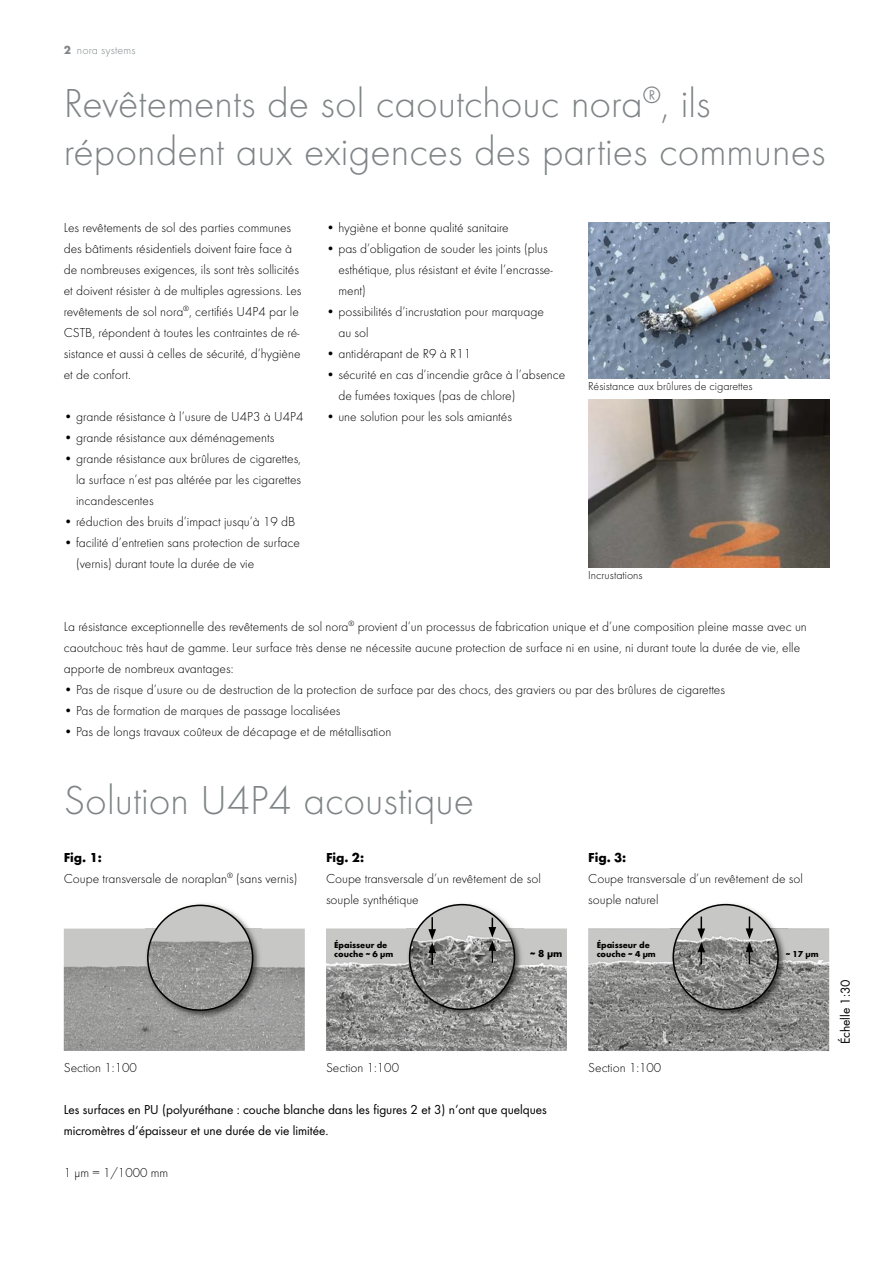
<style>
.page{position:relative;width:893px;height:1263px;background:#fff}
.page>*{position:absolute;margin:0;border:0;box-sizing:border-box;transform-origin:0 0}
.t1{font:300 42px/48px "Futura";color:#7f8486}
.t2{font:300 13.5px/21px "Futura";color:#000}
.t3{font:13.5px/21px "Futura Boo";color:#000}
.t4{font:700 13.5px "Futura";color:#000}
.t5{font:300 12px "Futura";color:#000}
.t6{font:300 12px "Futura";letter-spacing:.015em;color:#7f8486}
.t7{font:700 10.5px "Futura";color:#000}
.t8{font:700 9px/9px "Futura";color:#000}
.s1{font-weight:700}
</style>
<div class="page">
<img style="left:588px;top:400px;width:241px;height:168px">
<img style="left:64px;top:929px;width:241px;height:122px">
<img style="left:145px;top:903px;width:117px;height:116px">
<svg style="left:147px;top:905px;width:106px;height:106px;background:#a3a3a2"></svg>
<img style="left:588px;top:928px;width:241px;height:123px">
<img style="left:670px;top:903px;width:117px;height:115px">
<svg style="left:672px;top:904px;width:107px;height:106px;background:#999998"></svg>
<img style="left:326px;top:928px;width:241px;height:123px">
<img style="left:407px;top:903px;width:116px;height:115px">
<svg style="left:409px;top:904px;width:106px;height:106px;background:#989897"></svg>
<img style="left:588px;top:222px;width:241px;height:157px">
<p class="t6" style="left:64px;top:43px;width:73px"><span class="s1">2</span> nora systems</p>
<h1 class="t1" style="left:64px;top:79px;width:763px">Revêtements de sol caoutchouc nora<sup>®</sup>, ils répondent aux exigences des parties communes</h1>
<p class="t2" style="left:64px;top:217px;width:239px">Les revêtements de sol des parties communes des bâtiments résidentiels doivent faire face à de nombreuses exigences, ils sont très sollicités et doivent résister à de multiples agressions. Les revêtements de sol nora<sup>®</sup>, certifiés U4P4 par le CSTB, répondent à toutes les contraintes de ré&shy;sistance et aussi à celles de sécurité, d’hygiène et de confort.</p>
<p class="t2" style="left:64px;top:406px;width:241px">• grande résistance à l’usure de U4P3 à U4P4</p>
<p class="t2" style="left:64px;top:427px;width:212px">• grande résistance aux déménagements</p>
<p class="t2" style="left:76px;top:448px;width:227px;text-align:justify;text-indent:-12px">• grande résistance aux brûlures de cigarettes, la surface n’est pas altérée par les cigarettes incandescentes</p>
<p class="t2" style="left:64px;top:511px;width:233px">• réduction des bruits d’impact jusqu’à 19 dB</p>
<p class="t2" style="left:76px;top:532px;width:225px;text-indent:-12px">• facilité d’entretien sans protection de surface (vernis) durant toute la durée de vie</p>
<p class="t2" style="left:326px;top:217px;width:184px">• hygiène et bonne qualité sanitaire</p>
<p class="t2" style="left:338px;top:238px;width:216px;text-indent:-12px">• pas d’obligation de souder les joints (plus esthétique, plus résistant et évite l’encrasse&shy;ment)</p>
<p class="t2" style="left:338px;top:301px;width:207px;text-indent:-12px">• possibilités d’incrustation pour marquage au sol</p>
<p class="t2" style="left:326px;top:343px;width:147px">• antidérapant de R9 à R11</p>
<p class="t2" style="left:338px;top:364px;width:228px;text-indent:-12px">• sécurité en cas d’incendie grâce à l’absence de fumées toxiques (pas de chlore)</p>
<p class="t2" style="left:326px;top:406px;width:188px">• une solution pour les sols amiantés</p>
<p class="t5" style="left:588px;top:379px;width:166px">Résistance aux brûlures de cigarettes</p>
<p class="t5" style="left:588px;top:568px;width:56px">Incrustations</p>
<p class="t2" style="left:64px;top:616px;width:745px">La résistance exceptionnelle des revêtements de sol nora<sup>®</sup> provient d’un processus de fabrication unique et d’une composition pleine masse avec un caoutchouc très haut de gamme. Leur surface très dense ne nécessite aucune protection de surface ni en usine, ni durant toute la durée de vie, elle apporte de nombreux avantages:</p>
<p class="t2" style="left:64px;top:679px;width:663px">• Pas de risque d’usure ou de destruction de la protection de surface par des chocs, des graviers ou par des brûlures de cigarettes</p>
<p class="t2" style="left:64px;top:700px;width:278px">• Pas de formation de marques de passage localisées</p>
<p class="t2" style="left:64px;top:721px;width:329px">• Pas de longs travaux coûteux de décapage et de métallisation</p>
<h1 class="t1" style="left:64px;top:776px;width:412px">Solution U4P4 acoustique</h1>
<p class="t2" style="left:64px;top:847px;width:235px"><span class="s1">Fig. 1:<br></span>Coupe transversale de noraplan<sup>®</sup> (sans vernis)</p>
<p class="t4" style="left:326px;top:849px;width:40px">Fig. 2:</p>
<p class="t2" style="left:326px;top:868px;width:216px">Coupe transversale d’un revêtement de sol souple synthétique</p>
<p class="t4" style="left:588px;top:849px;width:40px">Fig. 3:</p>
<p class="t2" style="left:588px;top:868px;width:216px">Coupe transversale d’un revêtement de sol souple naturel</p>
<p class="t8" style="left:597px;top:940px;width:61px">Épaisseur de couche ∼ 4 µm</p>
<p class="t8" style="left:334px;top:941px;width:61px">Épaisseur de couche ∼ 6 µm</p>
<p class="t8" style="left:786px;top:949px;width:35px">∼ 17 µm</p>
<p class="t7" style="left:530px;top:947px;width:34px">∼ 8 µm</p>
<p class="t2" style="left:64px;top:1057px;width:75px">Section 1:100</p>
<p class="t2" style="left:326px;top:1057px;width:75px">Section 1:100</p>
<p class="t2" style="left:588px;top:1057px;width:75px">Section 1:100</p>
<p class="t3" style="left:64px;top:1099px;width:485px">Les surfaces en PU (polyuréthane : couche blanche dans les figures 2 et 3) n‘ont que quelques micromètres d‘épaisseur et une durée de vie limitée.</p>
<p class="t2" style="left:64px;top:1162px;width:106px">1 μm = 1/1000 mm</p>
<p class="t3" style="left:835px;top:1044px;width:67px;rotate:-90deg">Échelle 1:30</p>
</div>
